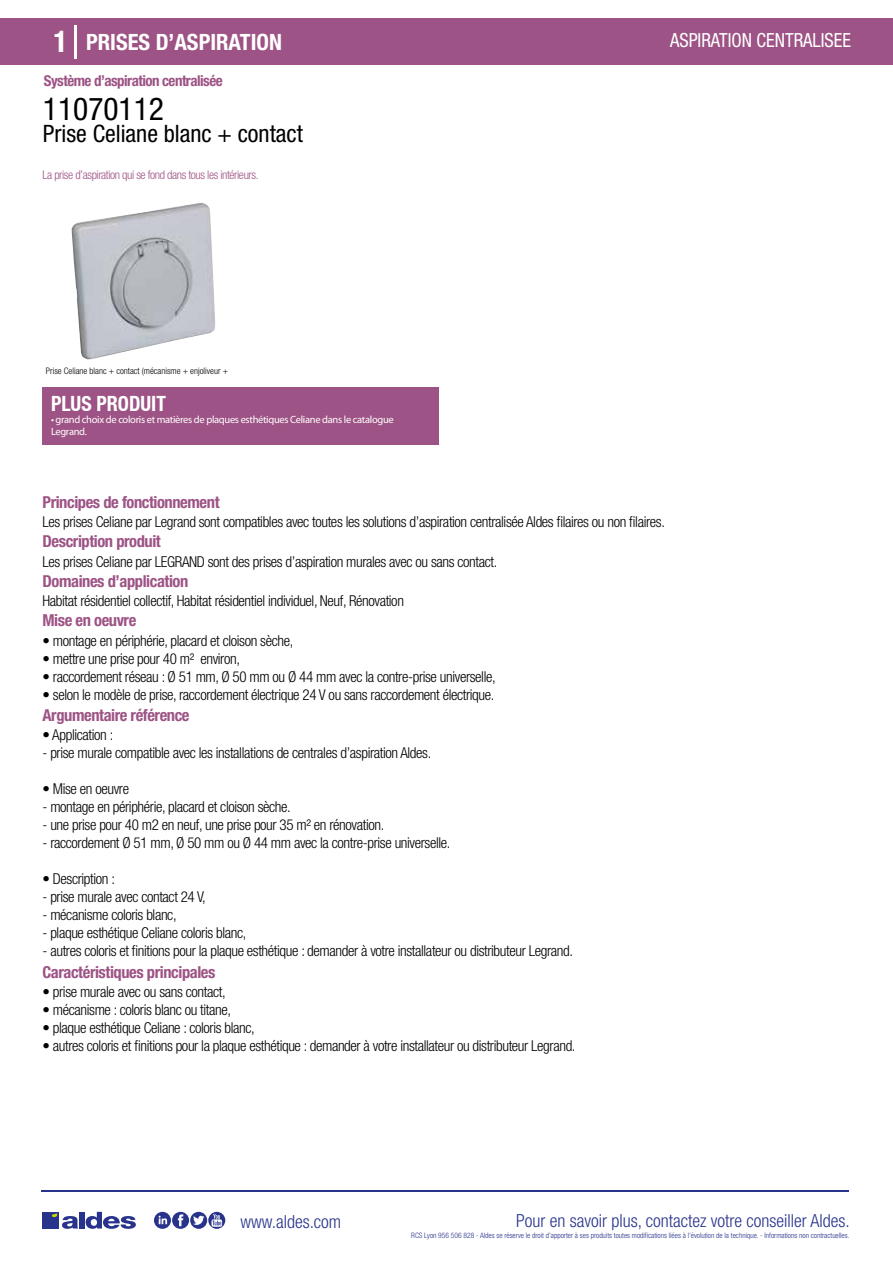
<style>
.page{position:relative;width:893px;height:1263px;background:#fff}
.page>*{position:absolute;margin:0;border:0;box-sizing:border-box;transform-origin:0 0}
.t1{font:condensed 31.5px "Helvetica Neue LT Std";color:#000}
.t2{font:condensed 24px "Helvetica Neue LT Std";color:#000}
.t3{font:700 condensed 22.5px "Helvetica Neue LT Std";color:#fff}
.t4{font:700 condensed 21px "Helvetica Neue";color:#fff;scale:.95 1}
.t5{font:condensed 19.5px "Helvetica Neue LT Std";color:#fff;scale:.95 1}
.t6{font:300 condensed 18px "Helvetica Neue";color:#28348b}
.t7{font:700 condensed 16.5px "Helvetica Neue LT Std";letter-spacing:-.025em;color:#9d5385}
.t8{font:300 condensed 15px "Helvetica Neue LT Std";letter-spacing:-.025em;color:#000}
.t9{font:700 condensed 15px "Helvetica Neue LT Std";letter-spacing:-.035em;color:#9d5385}
.t10{font:300 condensed 12px "Helvetica Neue LT Std";letter-spacing:-.035em;color:#9d5385}
.t11{font:10.5px/12px "Myriad Pro";letter-spacing:-.03em;color:#fff}
.t12{font:300 condensed 9px "Helvetica Neue";color:#000}
.t13{font:300 condensed 7.5px "Helvetica Neue";color:#28348b}
.s1{font-size:30px}
</style>
<div class="page">
<div style="left:0;top:18px;width:893px;height:46px;background:#9d5385"></div>
<div style="left:43px;top:387px;width:396px;height:57px;background:#9d5385"></div>
<hr style="left:74px;top:25px;width:2px;height:33px;background:#fff">
<svg style="left:71px;top:203px;width:145px;height:157px"></svg>
<hr style="left:41px;top:1190px;width:808px;height:1px;background:#28348b">
<svg style="left:154px;top:1212px;width:71px;height:17px"></svg>
<div style="left:42px;top:1212px;width:17px;height:16px;background:#28348b"></div>
<div style="left:79px;top:1212px;width:5px;height:16px;background:#28348b"></div>
<svg style="left:86px;top:1212px;width:50px;height:17px"></svg>
<svg style="left:52px;top:1213px;width:26px;height:16px"></svg>
<h3 class="t3" style="left:54px;top:28px;width:230px"><span class="s1">1</span> PRISES D’ASPIRATION</h3>
<h3 class="t5" style="left:670px;top:29px;width:192px">ASPIRATION CENTRALISEE</h3>
<p class="t9" style="left:44px;top:71px;width:180px">Système d’aspiration centralisée</p>
<h1 class="t1" style="left:43px;top:91px;width:122px">11070112</h1>
<h2 class="t2" style="left:43px;top:120px;width:262px">Prise Celiane blanc + contact</h2>
<p class="t10" style="left:43px;top:167px;width:218px">La prise d’aspiration qui se fond dans tous les intérieurs.</p>
<p class="t12" style="left:46px;top:365px;width:184px">Prise Celiane blanc + contact (mécanisme + enjoliveur +</p>
<p class="t12" style="left:69px;top:365px;width:65px">ELIANE par Legra d</p>
<h3 class="t4" style="left:51px;top:391px;width:122px">PLUS PRODUIT</h3>
<p class="t11" style="left:51px;top:413px;width:344px">• grand choix de coloris et matières de plaques esthétiques Celiane dans le catalogue<br>Legrand.</p>
<p class="t7" style="left:43px;top:492px;width:179px">Principes de fonctionnement</p>
<p class="t7" style="left:43px;top:531px;width:120px">Description produit</p>
<p class="t7" style="left:43px;top:571px;width:147px">Domaines d’application</p>
<p class="t7" style="left:43px;top:610px;width:95px">Mise en oeuvre</p>
<p class="t8" style="left:43px;top:513px;width:624px">Les prises Celiane par Legrand sont compatibles avec toutes les solutions d’aspiration centralisée Aldes filaires ou non filaires.</p>
<p class="t8" style="left:43px;top:553px;width:456px">Les prises Celiane par LEGRAND sont des prises d’aspiration murales avec ou sans contact.</p>
<p class="t8" style="left:43px;top:592px;width:363px">Habitat résidentiel collectif, Habitat résidentiel individuel, Neuf, Rénovation</p>
<p class="t8" style="left:43px;top:632px;width:252px">• montage en périphérie, placard et cloison sèche,</p>
<p class="t8" style="left:43px;top:650px;width:199px">• mettre une prise pour 40 m² environ,</p>
<p class="t8" style="left:43px;top:668px;width:455px">• raccordement réseau : Ø 51 mm, Ø 50 mm ou Ø 44 mm avec la contre-prise universelle,</p>
<p class="t8" style="left:43px;top:686px;width:453px">• selon le modèle de prise, raccordement électrique 24 V ou sans raccordement électrique.</p>
<p class="t7" style="left:43px;top:705px;width:149px">Argumentaire référence</p>
<p class="t8" style="left:43px;top:726px;width:72px">• Application :</p>
<p class="t8" style="left:43px;top:744px;width:390px">- prise murale compatible avec les installations de centrales d’aspiration Aldes.</p>
<p class="t8" style="left:43px;top:780px;width:88px">• Mise en oeuvre</p>
<p class="t8" style="left:43px;top:798px;width:250px">- montage en périphérie, placard et cloison sèche.</p>
<p class="t8" style="left:43px;top:816px;width:343px">- une prise pour 40 m2 en neuf, une prise pour 35 m² en rénovation.</p>
<p class="t8" style="left:43px;top:834px;width:409px">- raccordement Ø 51 mm, Ø 50 mm ou Ø 44 mm avec la contre-prise universelle.</p>
<p class="t8" style="left:43px;top:870px;width:74px">• Description :</p>
<p class="t8" style="left:43px;top:888px;width:165px">- prise murale avec contact 24 V,</p>
<p class="t8" style="left:43px;top:906px;width:136px">- mécanisme coloris blanc,</p>
<p class="t8" style="left:43px;top:924px;width:205px">- plaque esthétique Celiane coloris blanc,</p>
<p class="t8" style="left:43px;top:942px;width:532px">- autres coloris et finitions pour la plaque esthétique : demander à votre installateur ou distributeur Legrand.</p>
<p class="t7" style="left:43px;top:962px;width:174px">Caractéristiques principales</p>
<p class="t8" style="left:43px;top:983px;width:185px">• prise murale avec ou sans contact,</p>
<p class="t8" style="left:43px;top:1001px;width:190px">• mécanisme : coloris blanc ou titane,</p>
<p class="t8" style="left:43px;top:1019px;width:214px">• plaque esthétique Celiane : coloris blanc,</p>
<p class="t8" style="left:43px;top:1037px;width:535px">• autres coloris et finitions pour la plaque esthétique : demander à votre installateur ou distributeur Legrand.</p>
<p class="t6" style="left:240px;top:1211px;width:102px">www.aldes.com</p>
<p class="t6" style="left:516px;top:1211px;width:335px">Pour en savoir plus, contactez votre conseiller Aldes.</p>
<p class="t13" style="left:411px;top:1230px;width:440px">RCS Lyon 956 506 828 - Aldes se réserve le droit d’apporter à ses produits toutes modifications liées à l’évolution de la technique. - Informations non contractuelles.</p>
</div>
